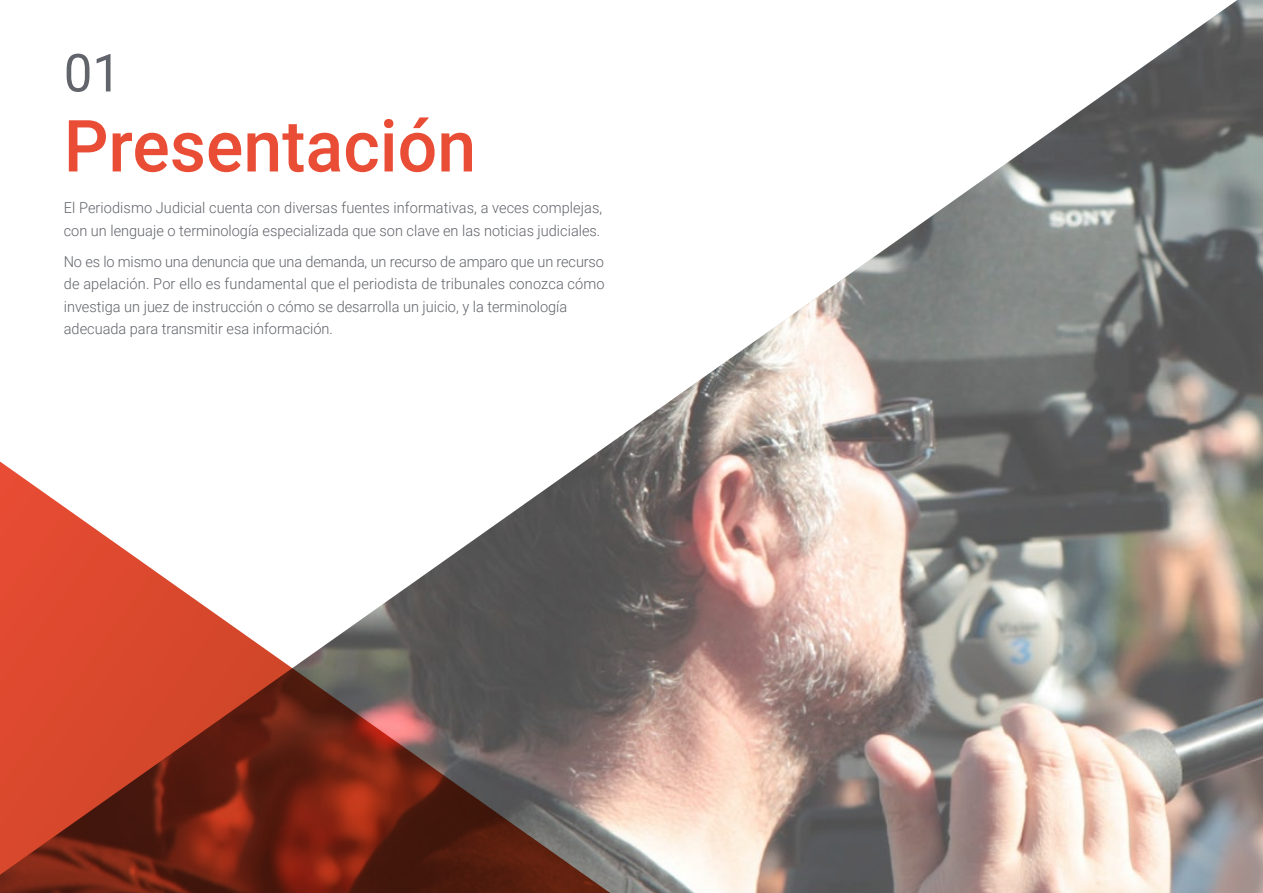
<style>
.page{position:relative;width:1263px;height:893px;background:#fff}
.page>*{position:absolute;margin:0;border:0;box-sizing:border-box;transform-origin:0 0}
.t1{font:500 72px "Roboto";color:#e94d35}
.t2{font:52.5px "Roboto";color:#61646a}
.t3{font:300 15px/22.5px "Roboto";color:#61646a}
</style>
<div class="page">
<img style="left:606px;top:0;width:657px;height:893px">
<svg style="left:0;top:446px;width:640px;height:447px"></svg>
<h2 class="t2" style="left:64px;top:36px;width:59px">01</h2>
<h1 class="t1" style="left:64px;top:95px;width:414px">Presentación</h1>
<p class="t3" style="left:64px;top:196px;width:540px">El Periodismo Judicial cuenta con diversas fuentes informativas, a veces complejas, con un lenguaje o terminología especializada que son clave en las noticias judiciales.</p>
<p class="t3" style="left:64px;top:250px;width:542px">No es lo mismo una denuncia que una demanda, un recurso de amparo que un recurso de apelación. Por ello es fundamental que el periodista de tribunales conozca cómo investiga un juez de instrucción o cómo se desarrolla un juicio, y la terminología adecuada para transmitir esa información.</p>
</div>
